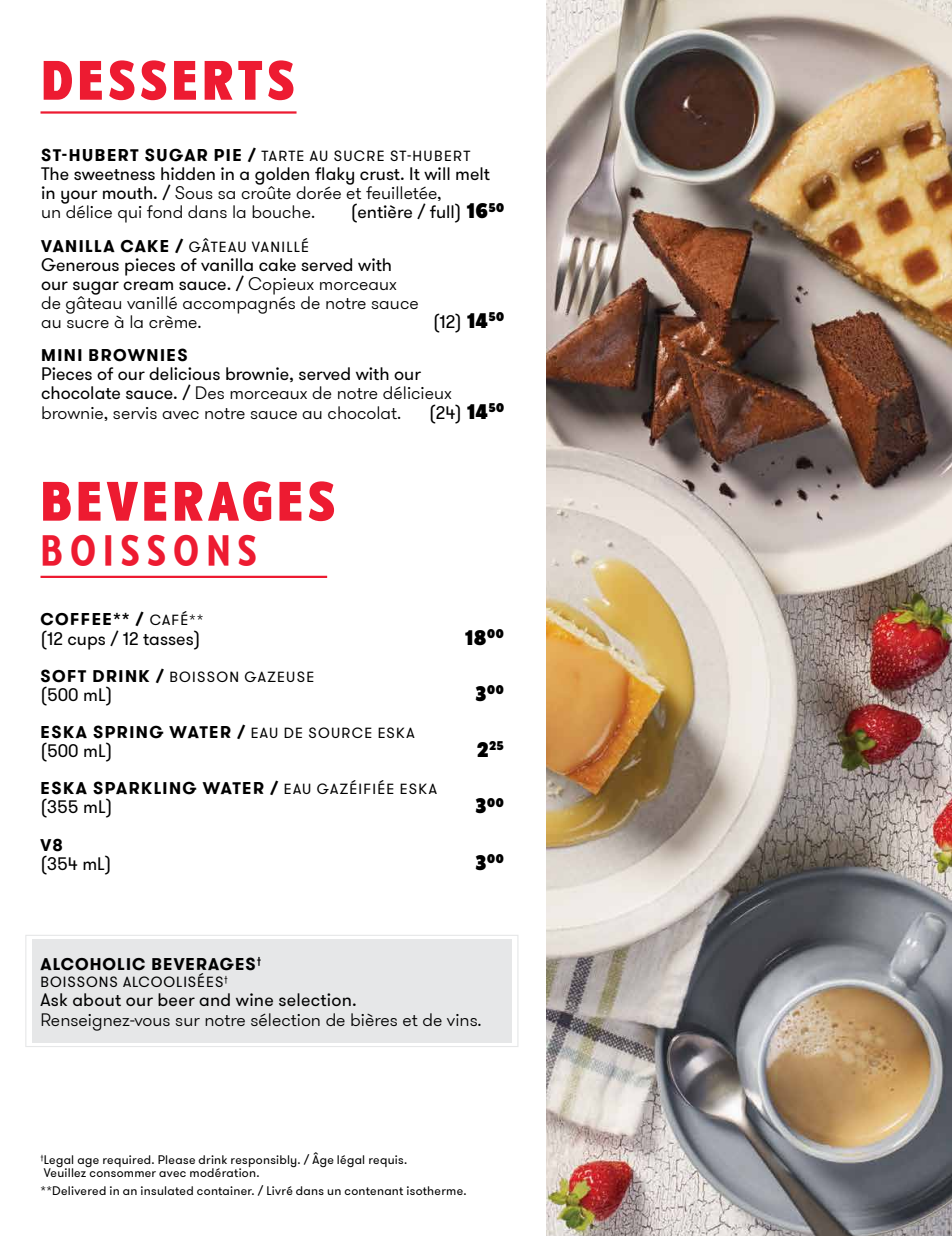
<style>
.page{position:relative;width:952px;height:1236px;background:#fff}
.page>*{position:absolute;margin:0;border:0;box-sizing:border-box;transform-origin:0 0}
.t1{font:900 51.75px "Taberna Sans";letter-spacing:.06em;color:#ed1b31}
.t2{font:40.5px "Taberna Sans";letter-spacing:.155em;color:#ed1b31}
.t3{font:900 22.5px "Taberna Sans";color:#000}
.t4{font:300 18px/19.1px "GT Walsheim Pro";color:#000}
.t5{font:18px/19.1px "GT Walsheim Pro";color:#000}
.t6{font:700 16.88px "GT Walsheim Pro";letter-spacing:.08em;color:#000}
.t7{font:14.62px "GT Walsheim Pro";letter-spacing:.08em;color:#000}
.t8{font:900 13.5px "Taberna Sans";color:#000}
.t9{font:12.38px/13.5px "GT Walsheim Pro";letter-spacing:.02em;color:#000}
.s1{font-weight:700;font-size:16.88px}
.s2{font-weight:300}
.s3{font-family:"Taberna Sans";font-weight:900;font-size:22.5px}
.s4{font-weight:400}
.s5{font-weight:400;font-size:14.62px}
.s6{font-size:22.5px}
</style>
<div class="page">
<img style="left:547px;top:0;width:405px;height:1235px">
<div style="left:32px;top:938px;width:479px;height:104px;background:#e6e7e8"></div>
<div style="left:25px;top:934px;width:493px;height:112px;border:1px solid #e6e7e8"></div>
<hr style="left:40px;top:575px;width:287px;height:3px;background:#ed1b31">
<hr style="left:40px;top:111px;width:256px;height:3px;background:#ed1b31">
<h1 class="t1" style="left:41px;top:48px;width:256px">DESSERTS</h1>
<p class="t7" style="left:41px;top:147px;width:431px"><span class="s1">ST-HUBERT SUGAR PIE /</span> TARTE AU SUCRE ST-HUBERT</p>
<p class="t5" style="left:41px;top:165px;width:450px">The sweetness hidden in a golden flaky crust. It will melt in your mouth. / <span class="s2">Sous sa croûte dorée et feuilletée,<br>un délice qui fond dans la bouche.</span></p>
<p class="t5" style="left:351px;top:203px;width:155px">(entière / full) <span class="s3">16</span><sup>50</sup></p>
<p class="t7" style="left:41px;top:237px;width:269px"><span class="s1">VANILLA CAKE /</span> GÂTEAU VANILLÉ</p>
<p class="t4" style="left:41px;top:255px;width:379px"><span class="s4">Generous pieces of vanilla cake served with our sugar cream sauce. /</span> Copieux morceaux de gâteau vanillé accompagnés de notre sauce au sucre à la crème.</p>
<p class="t5" style="left:433px;top:313px;width:73px">(12) <span class="s3">14</span><sup>50</sup></p>
<p class="t6" style="left:41px;top:344px;width:148px">MINI BROWNIES</p>
<p class="t4" style="left:41px;top:365px;width:412px"><span class="s4">Pieces of our delicious brownie, served with our chocolate sauce. /</span> Des morceaux de notre délicieux brownie, servis avec notre sauce au chocolat.</p>
<p class="t5" style="left:429px;top:403px;width:77px">(24) <span class="s3">14</span><sup>50</sup></p>
<h1 class="t1" style="left:40px;top:469px;width:297px">BEVERAGES</h1>
<h2 class="t2" style="left:40px;top:524px;width:218px">BOISSONS</h2>
<p class="t6" style="left:41px;top:608px;width:164px">COFFEE** / <span class="s5">CAFÉ**</span></p>
<p class="t5" style="left:40px;top:629px;width:161px">(12 cups / 12 tasses)</p>
<p class="t3" style="left:464px;top:623px;width:41px">18<sup>00</sup></p>
<p class="t7" style="left:41px;top:667px;width:275px"><span class="s1">SOFT DRINK /</span> BOISSON GAZEUSE</p>
<p class="t5" style="left:40px;top:685px;width:73px">(500 mL)</p>
<p class="t8" style="left:475px;top:681px;width:31px"><span class="s6">3</span>00</p>
<p class="t6" style="left:41px;top:721px;width:376px">ESKA SPRING WATER / <span class="s5">EAU DE SOURCE ESKA</span></p>
<p class="t5" style="left:40px;top:741px;width:73px">(500 mL)</p>
<p class="t8" style="left:477px;top:737px;width:29px"><span class="s6">2</span>25</p>
<p class="t6" style="left:41px;top:777px;width:398px">ESKA SPARKLING WATER / <span class="s5">EAU GAZÉIFIÉE ESKA</span></p>
<p class="t5" style="left:40px;top:798px;width:73px">(355 mL)</p>
<p class="t8" style="left:475px;top:793px;width:31px"><span class="s6">3</span>00</p>
<p class="t6" style="left:41px;top:833px;width:24px">V8</p>
<p class="t5" style="left:40px;top:854px;width:73px">(354 mL)</p>
<p class="t8" style="left:475px;top:850px;width:31px"><span class="s6">3</span>00</p>
<p class="t6" style="left:41px;top:952px;width:222px">ALCOHOLIC BEVERAGES<sup>†</sup></p>
<p class="t7" style="left:41px;top:972px;width:189px">BOISSONS ALCOOLISÉES<sup>†</sup></p>
<p class="t5" style="left:40px;top:990px;width:318px">Ask about our beer and wine selection.</p>
<p class="t4" style="left:40px;top:1009px;width:443px">Renseignez-vous sur notre sélection de bières et de vins.</p>
<p class="t9" style="left:40px;top:1152px;width:368px"><sup>†</sup>Legal age required. Please drink responsibly. / Âge légal requis.<br>Veuillez consommer avec modération.</p>
<p class="t9" style="left:40px;top:1184px;width:427px">**Delivered in an insulated container. / Livré dans un contenant isotherme.</p>
</div>
